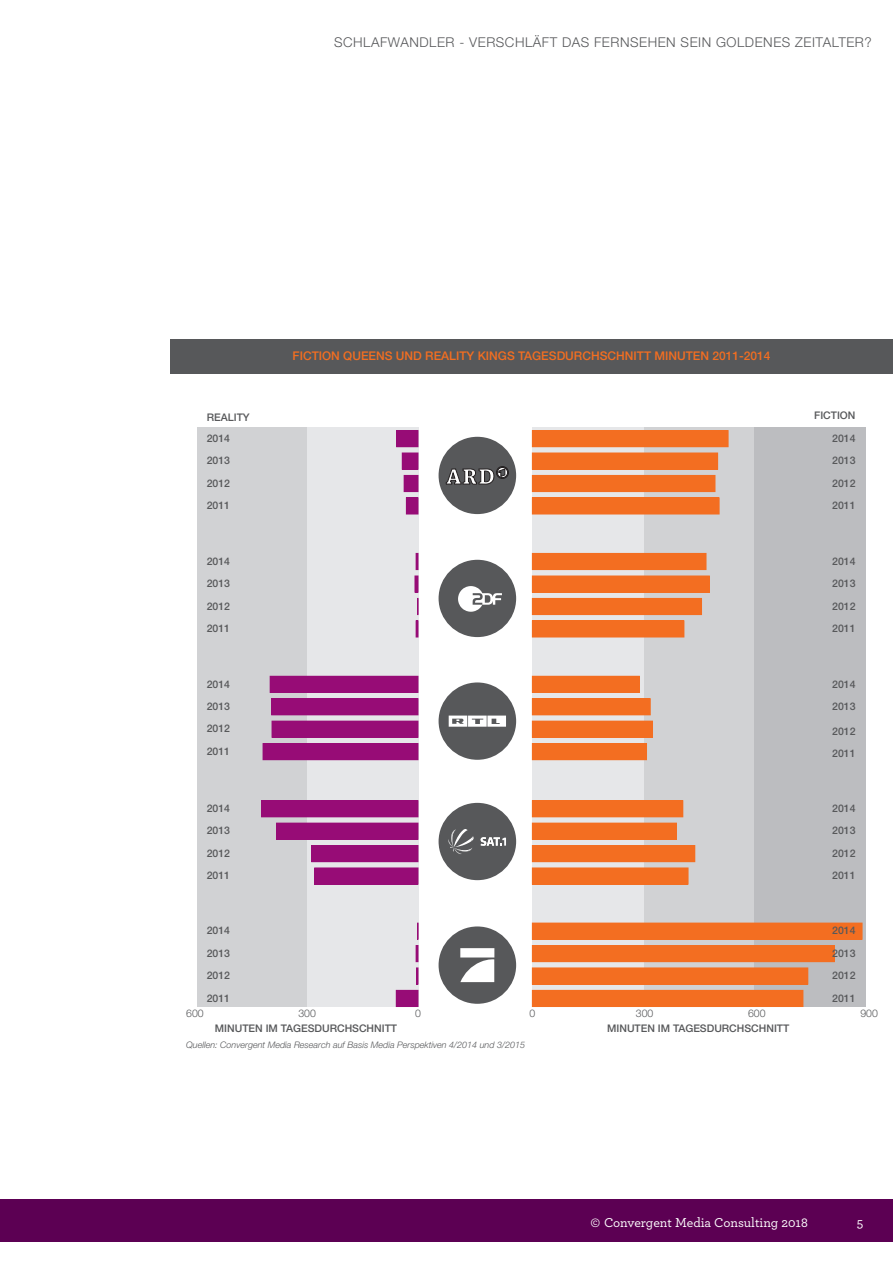
<style>
.page{position:relative;width:893px;height:1263px;background:#fff}
.page>*{position:absolute;margin:0;border:0;box-sizing:border-box;transform-origin:0 0}
.t1{font:300 13.5px "Helvetica Neue LT Std";letter-spacing:.04em;color:#57585a}
.t2{font:500 13.5px "Archer";color:#fff}
.t3{font:500 12px "Helvetica Neue LT Std";color:#f36e21}
.t4{font:500 10.5px/22.5px "Helvetica Neue LT Std";color:#57585a;text-align:justify}
.t5{font:300 10.5px "Helvetica Neue LT Std";color:#57585a}
.t6{font:italic 300 9px "Helvetica Neue LT Std";color:#57585a}
.s1{font-size:16.5px}
</style>
<div class="page">
<div style="left:0;top:1199px;width:893px;height:43px;background:#5c0053"></div>
<div style="left:197px;top:427px;width:111px;height:579px;background:#d1d2d4"></div>
<div style="left:643px;top:427px;width:111px;height:579px;background:#d1d2d4"></div>
<div style="left:754px;top:427px;width:111px;height:579px;background:#bcbdc0"></div>
<div style="left:308px;top:427px;width:111px;height:579px;background:#e6e7e9"></div>
<div style="left:532px;top:427px;width:111px;height:579px;background:#e6e7e9"></div>
<div style="left:170px;top:339px;width:723px;height:34px;background:#57585a"></div>
<div style="left:532px;top:498px;width:187px;height:16px;background:#f36e21"></div>
<div style="left:532px;top:497px;width:187px;height:17px;border:1px solid #f36e21"></div>
<div style="left:532px;top:475px;width:183px;height:17px;background:#f36e21"></div>
<div style="left:532px;top:453px;width:186px;height:16px;background:#f36e21"></div>
<div style="left:532px;top:431px;width:196px;height:16px;background:#f36e21"></div>
<div style="left:532px;top:430px;width:196px;height:17px;border:1px solid #f36e21"></div>
<div style="left:406px;top:498px;width:12px;height:16px;background:#970c76"></div>
<div style="left:406px;top:497px;width:12px;height:17px;border:1px solid #970c76"></div>
<div style="left:404px;top:475px;width:14px;height:17px;background:#970c76"></div>
<div style="left:402px;top:453px;width:16px;height:16px;background:#970c76"></div>
<div style="left:397px;top:431px;width:21px;height:16px;background:#970c76"></div>
<div style="left:396px;top:430px;width:22px;height:17px;border:1px solid #970c76"></div>
<div style="left:439px;top:437px;width:77px;height:77px;background:#57585a;border-radius:50%"></div>
<svg style="left:446px;top:466px;width:63px;height:18px"></svg>
<div style="left:532px;top:621px;width:152px;height:16px;background:#f36e21"></div>
<div style="left:532px;top:620px;width:152px;height:17px;border:1px solid #f36e21"></div>
<div style="left:532px;top:598px;width:169px;height:17px;background:#f36e21"></div>
<div style="left:532px;top:576px;width:177px;height:16px;background:#f36e21"></div>
<div style="left:532px;top:553px;width:174px;height:17px;background:#f36e21"></div>
<svg style="left:416px;top:553px;width:2px;height:17px"></svg>
<div style="left:415px;top:576px;width:3px;height:16px;border:1px solid #970c76"></div>
<svg style="left:416px;top:598px;width:3px;height:39px"></svg>
<div style="left:439px;top:560px;width:77px;height:77px;background:#57585a;border-radius:50%"></div>
<svg style="left:458px;top:586px;width:44px;height:26px"></svg>
<div style="left:532px;top:743px;width:114px;height:17px;background:#f36e21"></div>
<div style="left:532px;top:721px;width:120px;height:16px;background:#f36e21"></div>
<div style="left:532px;top:721px;width:121px;height:17px;border:1px solid #f36e21"></div>
<div style="left:532px;top:699px;width:118px;height:16px;background:#f36e21"></div>
<div style="left:532px;top:698px;width:119px;height:17px;border:1px solid #f36e21"></div>
<div style="left:532px;top:676px;width:107px;height:16px;background:#f36e21"></div>
<div style="left:532px;top:676px;width:108px;height:17px;border:1px solid #f36e21"></div>
<div style="left:263px;top:743px;width:155px;height:17px;background:#970c76"></div>
<div style="left:272px;top:721px;width:146px;height:16px;background:#970c76"></div>
<div style="left:272px;top:721px;width:146px;height:17px;border:1px solid #970c76"></div>
<div style="left:272px;top:699px;width:146px;height:16px;background:#970c76"></div>
<div style="left:271px;top:698px;width:147px;height:17px;border:1px solid #970c76"></div>
<div style="left:270px;top:676px;width:148px;height:16px;background:#970c76"></div>
<div style="left:270px;top:676px;width:148px;height:17px;border:1px solid #970c76"></div>
<div style="left:439px;top:682px;width:77px;height:78px;background:#57585a;border-radius:50%"></div>
<svg style="left:449px;top:715px;width:57px;height:12px"></svg>
<div style="left:532px;top:868px;width:156px;height:16px;background:#f36e21"></div>
<div style="left:532px;top:867px;width:156px;height:17px;border:1px solid #f36e21"></div>
<div style="left:532px;top:845px;width:163px;height:17px;background:#f36e21"></div>
<div style="left:532px;top:823px;width:144px;height:16px;background:#f36e21"></div>
<div style="left:532px;top:823px;width:145px;height:17px;border:1px solid #f36e21"></div>
<div style="left:532px;top:801px;width:151px;height:16px;background:#f36e21"></div>
<div style="left:532px;top:800px;width:151px;height:17px;border:1px solid #f36e21"></div>
<div style="left:315px;top:868px;width:103px;height:16px;background:#970c76"></div>
<div style="left:314px;top:867px;width:104px;height:17px;border:1px solid #970c76"></div>
<div style="left:312px;top:845px;width:106px;height:17px;background:#970c76"></div>
<div style="left:277px;top:823px;width:141px;height:16px;background:#970c76"></div>
<div style="left:276px;top:823px;width:142px;height:17px;border:1px solid #970c76"></div>
<div style="left:262px;top:801px;width:156px;height:16px;background:#970c76"></div>
<div style="left:261px;top:800px;width:157px;height:17px;border:1px solid #970c76"></div>
<div style="left:439px;top:803px;width:77px;height:77px;background:#57585a;border-radius:50%"></div>
<svg style="left:481px;top:837px;width:25px;height:9px"></svg>
<svg style="left:448px;top:829px;width:26px;height:25px"></svg>
<div style="left:532px;top:990px;width:271px;height:16px;background:#f36e21"></div>
<div style="left:532px;top:990px;width:271px;height:17px;border:1px solid #f36e21"></div>
<div style="left:532px;top:968px;width:276px;height:16px;background:#f36e21"></div>
<div style="left:532px;top:967px;width:276px;height:17px;border:1px solid #f36e21"></div>
<div style="left:532px;top:945px;width:302px;height:17px;background:#f36e21"></div>
<div style="left:532px;top:923px;width:330px;height:16px;background:#f36e21"></div>
<div style="left:396px;top:990px;width:22px;height:16px;background:#970c76"></div>
<div style="left:396px;top:990px;width:22px;height:17px;border:1px solid #970c76"></div>
<svg style="left:416px;top:945px;width:2px;height:39px"></svg>
<svg style="left:417px;top:923px;width:2px;height:16px"></svg>
<div style="left:439px;top:926px;width:77px;height:78px;background:#57585a;border-radius:50%"></div>
<svg style="left:460px;top:948px;width:34px;height:34px"></svg>
<p class="t1" style="left:334px;top:34px;width:539px">SCHLAFWANDLER - VERSCHLÄFT DAS FERNSEHEN SEIN GOLDENES ZEITALTER?</p>
<p class="t3" style="left:293px;top:349px;width:479px">FICTION QUEENS UND REALITY KINGS TAGESDURCHSCHNITT MINUTEN 2011-2014</p>
<p class="t4" style="left:207px;top:405px;width:44px">REALITY</p>
<p class="t4" style="left:814px;top:403px;width:43px">FICTION</p>
<p class="t4" style="left:207px;top:427px;width:25px">2014<br>2013<br>2012<br>2011</p>
<p class="t4" style="left:832px;top:427px;width:25px">2014<br>2013<br>2012<br>2011</p>
<p class="t4" style="left:207px;top:550px;width:25px">2014<br>2013<br>2012<br>2011</p>
<p class="t4" style="left:832px;top:550px;width:25px">2014<br>2013<br>2012<br>2011</p>
<p class="t4" style="left:207px;top:672px;width:25px">2014<br>2013<br>2012<br>2011</p>
<p class="t4" style="left:832px;top:672px;width:25px">2014<br>2013</p>
<p class="t4" style="left:832px;top:720px;width:25px">2012<br>2011</p>
<p class="t4" style="left:207px;top:797px;width:25px">2014<br>2013<br>2012<br>2011</p>
<p class="t4" style="left:832px;top:797px;width:25px">2014<br>2013<br>2012<br>2011</p>
<p class="t4" style="left:207px;top:919px;width:25px">2014<br>2013<br>2012<br>2011</p>
<p class="t4" style="left:832px;top:919px;width:25px">2014<br>2013<br>2012<br>2011</p>
<p class="t4" style="left:215px;top:1016px;width:184px">MINUTEN IM TAGESDURCHSCHNITT</p>
<p class="t4" style="left:607px;top:1016px;width:184px">MINUTEN IM TAGESDURCHSCHNITT</p>
<p class="t5" style="left:186px;top:1007px;width:19px">600</p>
<p class="t5" style="left:298px;top:1007px;width:19px">300</p>
<p class="t5" style="left:415px;top:1007px;width:7px">0</p>
<p class="t5" style="left:529px;top:1007px;width:7px">0</p>
<p class="t5" style="left:636px;top:1007px;width:19px">300</p>
<p class="t5" style="left:748px;top:1007px;width:19px">600</p>
<p class="t5" style="left:860px;top:1007px;width:19px">900</p>
<p class="t6" style="left:186px;top:1039px;width:340px">Quellen: Convergent Media Research auf Basis Media Perspektiven 4/2014 und 3/2015</p>
<p class="t2" style="left:590px;top:1213px;width:219px"><span class="s1">©</span> Convergent Media Consulting 2018</p>
<p class="t2" style="left:857px;top:1213px;width:8px">5</p>
</div>
